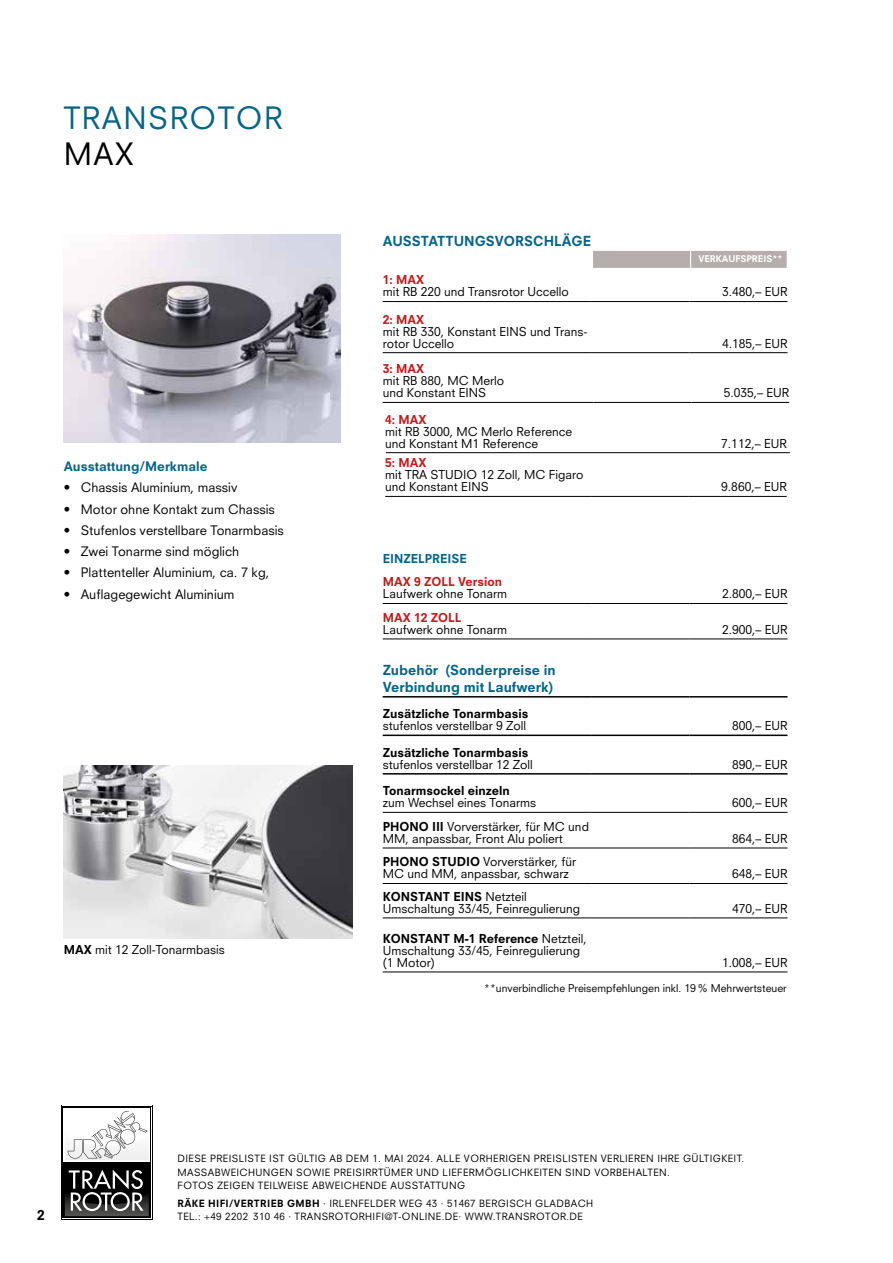
<style>
.page{position:relative;width:893px;height:1263px;background:#fff}
.page>*{position:absolute;margin:0;border:0;box-sizing:border-box;transform-origin:0 0}
.t1{font:30px "Neuzeit SLT Std";letter-spacing:.05em;color:#056589}
.t2{font:30px "Neuzeit SLT Std";color:#000}
.t3{font:800 13.5px/17px "Neuzeit SLT Std";color:#056589}
.t4{font:800 13.5px "Neuzeit SLT Std";color:#000}
.t5{font:12.75px "Neuzeit SLT Std";color:#000}
.t6{font:800 12.75px "Neuzeit SLT Std";color:#056589}
.t7{font:12px/12px "Neuzeit SLT Std";color:#000}
.t8{font:800 12px "Neuzeit SLT Std";color:#000}
.t9{font:800 12px "Neuzeit SLT Std";color:#c51a1b}
.t10{font:800 12px "Neuzeit SLT Std";color:#056589}
.t11{font:10.5px "Neuzeit SLT Std";color:#000}
.t12{font:9.75px/13.5px "Neuzeit SLT Std";letter-spacing:.04em;color:#000}
.t13{font:800 9px "Neuzeit SLT Std";color:#fff}
.s1{font-weight:800}
</style>
<div class="page">
<hr style="left:61px;top:1106px;width:1px;height:114px;background:#000">
<hr style="left:63px;top:1107px;width:1px;height:55px;background:#000">
<hr style="left:63px;top:1107px;width:88px;height:1px;background:#000">
<hr style="left:61px;top:1106px;width:92px;height:1px;background:#000">
<hr style="left:152px;top:1106px;width:1px;height:114px;background:#000">
<hr style="left:150px;top:1107px;width:1px;height:55px;background:#000">
<hr style="left:63px;top:1162px;width:88px;height:1px;background:#000">
<hr style="left:61px;top:1219px;width:92px;height:1px;background:#000">
<div style="left:63px;top:1163px;width:88px;height:55px;background:#000"></div>
<svg style="left:65px;top:1111px;width:84px;height:49px"></svg>
<svg style="left:65px;top:1169px;width:84px;height:47px"></svg>
<img style="left:64px;top:235px;width:276px;height:208px">
<img style="left:64px;top:765px;width:288px;height:173px">
<hr style="left:383px;top:603px;width:209px;height:1px;background:#000">
<hr style="left:592px;top:603px;width:98px;height:1px;background:#000">
<hr style="left:690px;top:603px;width:97px;height:1px;background:#000">
<hr style="left:383px;top:638px;width:209px;height:1px;background:#000">
<hr style="left:592px;top:638px;width:98px;height:1px;background:#000">
<hr style="left:690px;top:638px;width:97px;height:1px;background:#000">
<hr style="left:383px;top:812px;width:209px;height:1px;background:#000">
<hr style="left:592px;top:812px;width:98px;height:1px;background:#000">
<hr style="left:690px;top:812px;width:97px;height:1px;background:#000">
<hr style="left:383px;top:848px;width:209px;height:1px;background:#000">
<hr style="left:592px;top:848px;width:98px;height:1px;background:#000">
<hr style="left:690px;top:848px;width:97px;height:1px;background:#000">
<hr style="left:383px;top:696px;width:209px;height:1px;background:#000">
<hr style="left:592px;top:696px;width:98px;height:1px;background:#000">
<hr style="left:690px;top:696px;width:97px;height:1px;background:#000">
<hr style="left:383px;top:734px;width:209px;height:2px;background:#000">
<hr style="left:592px;top:734px;width:98px;height:2px;background:#000">
<hr style="left:690px;top:734px;width:97px;height:2px;background:#000">
<hr style="left:383px;top:773px;width:209px;height:1px;background:#000">
<hr style="left:592px;top:773px;width:98px;height:1px;background:#000">
<hr style="left:690px;top:773px;width:97px;height:1px;background:#000">
<hr style="left:383px;top:883px;width:209px;height:1px;background:#000">
<hr style="left:592px;top:883px;width:98px;height:1px;background:#000">
<hr style="left:690px;top:883px;width:97px;height:1px;background:#000">
<hr style="left:383px;top:917px;width:209px;height:1px;background:#000">
<hr style="left:592px;top:917px;width:98px;height:1px;background:#000">
<hr style="left:690px;top:917px;width:97px;height:1px;background:#000">
<hr style="left:383px;top:971px;width:209px;height:1px;background:#000">
<hr style="left:592px;top:971px;width:98px;height:1px;background:#000">
<hr style="left:690px;top:971px;width:97px;height:1px;background:#000">
<hr style="left:383px;top:301px;width:209px;height:1px;background:#000">
<hr style="left:592px;top:301px;width:98px;height:1px;background:#000">
<hr style="left:690px;top:301px;width:97px;height:1px;background:#000">
<hr style="left:383px;top:352px;width:209px;height:1px;background:#000">
<hr style="left:592px;top:352px;width:98px;height:1px;background:#000">
<hr style="left:690px;top:352px;width:97px;height:1px;background:#000">
<hr style="left:383px;top:402px;width:211px;height:1px;background:#000">
<hr style="left:594px;top:402px;width:97px;height:1px;background:#000">
<hr style="left:691px;top:402px;width:98px;height:1px;background:#000">
<hr style="left:385px;top:496px;width:206px;height:1px;background:#000">
<hr style="left:591px;top:496px;width:98px;height:1px;background:#000">
<hr style="left:689px;top:496px;width:98px;height:1px;background:#000">
<div style="left:593px;top:251px;width:194px;height:17px;background:#b5aeac"></div>
<hr style="left:386px;top:452px;width:404px;height:1px;background:#000">
<h1 class="t1" style="left:64px;top:100px;width:220px">TRANSROTOR</h1>
<h1 class="t2" style="left:64px;top:136px;width:71px">MAX</h1>
<p class="t6" style="left:64px;top:458px;width:145px">Ausstattung/Merkmale</p>
<p class="t5" style="left:64px;top:480px;width:175px">• Chassis Aluminium, massiv</p>
<p class="t5" style="left:64px;top:501px;width:213px">• Motor ohne Kontakt zum Chassis</p>
<p class="t5" style="left:64px;top:522px;width:222px">• Stufenlos verstellbare Tonarmbasis</p>
<p class="t5" style="left:64px;top:543px;width:177px">• Zwei Tonarme sind möglich</p>
<p class="t5" style="left:64px;top:565px;width:207px">• Plattenteller Aluminium, ca. 7 kg,</p>
<p class="t5" style="left:64px;top:586px;width:172px">• Auflagegewicht Aluminium</p>
<p class="t7" style="left:64px;top:944px;width:163px"><span class="s1">MAX</span> mit 12 Zoll-Tonarmbasis</p>
<p class="t3" style="left:383px;top:232px;width:210px">AUSSTATTUNGSVORSCHLÄGE</p>
<p class="t9" style="left:383px;top:273px;width:43px">1: MAX</p>
<p class="t7" style="left:383px;top:286px;width:188px">mit RB 220 und Transrotor Uccello</p>
<p class="t7" style="left:722px;top:286px;width:67px">3.480,– EUR</p>
<p class="t9" style="left:383px;top:312px;width:43px">2: MAX</p>
<p class="t7" style="left:383px;top:325px;width:206px">mit RB 330, Konstant EINS und Trans&shy;rotor Uccello</p>
<p class="t13" style="left:698px;top:253px;width:86px">VERKAUFSPREIS**</p>
<p class="t7" style="left:722px;top:337px;width:67px">4.185,– EUR</p>
<p class="t9" style="left:383px;top:362px;width:43px">3: MAX</p>
<p class="t7" style="left:383px;top:375px;width:123px">mit RB 880, MC Merlo und Konstant EINS</p>
<p class="t9" style="left:385px;top:412px;width:43px">4: MAX</p>
<p class="t7" style="left:385px;top:425px;width:188px">mit RB 3000, MC Merlo Reference und Konstant M1 Reference</p>
<p class="t9" style="left:385px;top:455px;width:43px">5: MAX</p>
<p class="t7" style="left:385px;top:469px;width:200px">mit TRA STUDIO 12 Zoll, MC Figaro und Konstant EINS</p>
<p class="t7" style="left:724px;top:387px;width:67px">5.035,– EUR</p>
<p class="t7" style="left:721px;top:437px;width:67px">7.112,– EUR</p>
<p class="t7" style="left:721px;top:481px;width:67px">9.860,– EUR</p>
<p class="t10" style="left:383px;top:551px;width:85px">EINZELPREISE</p>
<p class="t9" style="left:383px;top:575px;width:121px">MAX 9 ZOLL Version</p>
<p class="t7" style="left:383px;top:588px;width:126px">Laufwerk ohne Tonarm</p>
<p class="t7" style="left:722px;top:588px;width:67px">2.800,– EUR</p>
<p class="t9" style="left:383px;top:610px;width:80px">MAX 12 ZOLL</p>
<p class="t7" style="left:383px;top:623px;width:126px">Laufwerk ohne Tonarm</p>
<p class="t7" style="left:722px;top:623px;width:67px">2.900,– EUR</p>
<p class="t3" style="left:383px;top:661px;width:175px">Zubehör (Sonderpreise in<br>Verbindung mit Laufwerk)</p>
<p class="t8" style="left:383px;top:706px;width:147px">Zusätzliche Tonarmbasis</p>
<p class="t7" style="left:383px;top:720px;width:145px">stufenlos verstellbar 9 Zoll</p>
<p class="t7" style="left:732px;top:720px;width:57px">800,– EUR</p>
<p class="t8" style="left:383px;top:745px;width:147px">Zusätzliche Tonarmbasis</p>
<p class="t7" style="left:383px;top:758px;width:152px">stufenlos verstellbar 12 Zoll</p>
<p class="t7" style="left:732px;top:758px;width:57px">890,– EUR</p>
<p class="t8" style="left:383px;top:783px;width:129px">Tonarmsockel einzeln</p>
<p class="t7" style="left:383px;top:797px;width:155px">zum Wechsel eines Tonarms</p>
<p class="t7" style="left:732px;top:797px;width:57px">600,– EUR</p>
<p class="t7" style="left:383px;top:820px;width:208px"><span class="s1">PHONO III</span> Vorverstärker, für MC und<br>MM, anpassbar, Front Alu poliert</p>
<p class="t7" style="left:732px;top:832px;width:57px">864,– EUR</p>
<p class="t7" style="left:383px;top:856px;width:195px"><span class="s1">PHONO STUDIO</span> Vorverstärker, für<br>MC und MM, anpassbar, schwarz</p>
<p class="t7" style="left:383px;top:890px;width:199px"><span class="s1">KONSTANT EINS</span> Netzteil<br>Umschaltung 33/45, Feinregulierung</p>
<p class="t7" style="left:732px;top:868px;width:57px">648,– EUR</p>
<p class="t7" style="left:732px;top:902px;width:57px">470,– EUR</p>
<p class="t7" style="left:383px;top:932px;width:205px"><span class="s1">KONSTANT M-1 Reference</span> Netzteil,<br>Umschaltung 33/45, Feinregulierung (1 Motor)</p>
<p class="t7" style="left:722px;top:956px;width:67px">1.008,– EUR</p>
<p class="t11" style="left:484px;top:981px;width:304px">**unverbindliche Preisempfehlungen inkl. 19% Mehrwertsteuer</p>
<p class="t12" style="left:178px;top:1152px;width:568px">DIESE PREISLISTE IST GÜLTIG AB DEM 1. MAI 2024. ALLE VORHERIGEN PREISLISTEN VERLIEREN IHRE GÜLTIGKEIT.<br>MASSABWEICHUNGEN SOWIE PREISIRRTÜMER UND LIEFERMÖGLICHKEITEN SIND VORBEHALTEN.<br>FOTOS ZEIGEN TEILWEISE ABWEICHENDE AUSSTATTUNG</p>
<p class="t12" style="left:178px;top:1196px;width:417px"><span class="s1">RÄKE HIFI/VERTRIEB GMBH</span> · IRLENFELDER WEG 43 · 51467 BERGISCH GLADBACH</p>
<p class="t4" style="left:37px;top:1206px;width:9px">2</p>
<p class="t12" style="left:178px;top:1210px;width:407px">TEL.: +49 2202 310 46 · TRANSROTORHIFI@T-ONLINE.DE· WWW.TRANSROTOR.DE</p>
</div>
